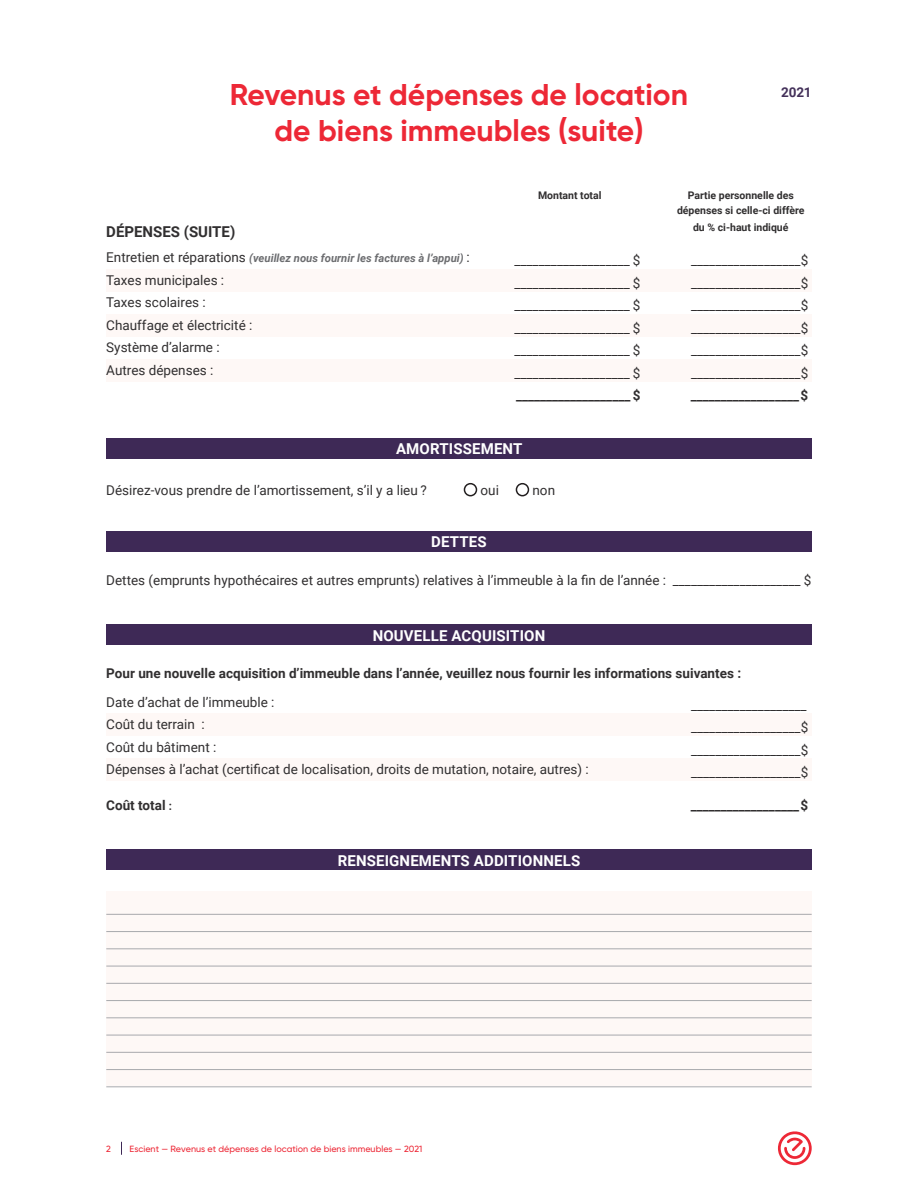
<style>
.page{position:relative;width:918px;height:1188px;background:#fff}
.page>*{position:absolute;margin:0;border:0;box-sizing:border-box;transform-origin:0 0}
.t1{font:700 30px/36px "Gilroy";color:#ed2836;text-align:center}
.t2{font:700 15px "Roboto";letter-spacing:.01em;color:#fff}
.t3{font:700 15px "Roboto";color:#312f30}
.Paragraph_Style_1{font:13.5px "Roboto";color:#312f30}
.Paragraph_Style_1-2{font:700 13.5px "Roboto";color:#312f30}
.t4{font:700 13.5px "Roboto";color:#44315a}
.Paragraph_Style_1-3{font:italic 700 11.25px "Roboto";color:#6c6d70}
.t5{font:700 10.5px "Roboto";color:#312f30}
.t6{font:500 9px "Gilroy";color:#ed2836}
.s1{font-weight:400;font-style:normal;font-size:13.5px;color:#312f30}
.s2{font-size:11.25px}
</style>
<div class="page">
<div style="left:106px;top:269px;width:706px;height:23px;background:#fef8f6"></div>
<div style="left:106px;top:314px;width:706px;height:23px;background:#fef8f6"></div>
<div style="left:106px;top:359px;width:706px;height:23px;background:#fef8f6"></div>
<div style="left:106px;top:713px;width:706px;height:23px;background:#fef8f6"></div>
<div style="left:106px;top:758px;width:706px;height:23px;background:#fef8f6"></div>
<svg style="left:121px;top:1142px;width:1px;height:13px"></svg>
<div style="left:106px;top:439px;width:706px;height:20px;background:#3e2956"></div>
<div style="left:106px;top:532px;width:706px;height:20px;background:#3e2956"></div>
<div style="left:106px;top:625px;width:706px;height:20px;background:#3e2956"></div>
<div style="left:464px;top:483px;width:13px;height:13px;border:2px solid #231f20;border-radius:50%"></div>
<div style="left:516px;top:483px;width:13px;height:13px;border:2px solid #231f20;border-radius:50%"></div>
<div style="left:106px;top:850px;width:706px;height:20px;background:#3e2956"></div>
<div style="left:106px;top:892px;width:706px;height:194px;background:#fef8f6"></div>
<svg style="left:778px;top:1131px;width:34px;height:34px"></svg>
<hr style="left:106px;top:914px;width:706px;height:1px;background:#a8a9ad">
<hr style="left:106px;top:931px;width:706px;height:1px;background:#a8a9ad">
<hr style="left:106px;top:948px;width:706px;height:1px;background:#a8a9ad">
<hr style="left:106px;top:966px;width:706px;height:1px;background:#a8a9ad">
<hr style="left:106px;top:983px;width:706px;height:1px;background:#a8a9ad">
<hr style="left:106px;top:1000px;width:706px;height:1px;background:#a8a9ad">
<hr style="left:106px;top:1017px;width:706px;height:1px;background:#a8a9ad">
<hr style="left:106px;top:1035px;width:706px;height:1px;background:#a8a9ad">
<hr style="left:106px;top:1052px;width:706px;height:1px;background:#a8a9ad">
<hr style="left:106px;top:1069px;width:706px;height:1px;background:#a8a9ad">
<hr style="left:106px;top:1086px;width:706px;height:1px;background:#a8a9ad">
<p class="t1" style="left:230px;top:76px;width:460px">Revenus et dépenses de location de biens immeubles (suite)</p>
<p class="t4" style="left:781px;top:83px;width:32px">2021</p>
<p class="t5" style="left:538px;top:188px;width:65px">Montant total</p>
<p class="t5" style="left:688px;top:188px;width:108px">Partie personnelle des</p>
<p class="t5" style="left:677px;top:203px;width:129px">dépenses si celle-ci diffère</p>
<p class="t3" style="left:106px;top:221px;width:131px">DÉPENSES (SUITE)</p>
<p class="t5" style="left:693px;top:220px;width:97px">du % ci-haut indiqué</p>
<p class="Paragraph_Style_1-3" style="left:106px;top:250px;width:365px"><span class="s1">Entretien et réparations</span> (veuillez nous fournir les factures à l’appui) <span class="s1">:</span></p>
<p class="Paragraph_Style_1" style="left:514px;top:251px;width:127px">___________________ $</p>
<p class="Paragraph_Style_1" style="left:691px;top:251px;width:119px">__________________$</p>
<p class="Paragraph_Style_1" style="left:106px;top:271px;width:119px">Taxes municipales :</p>
<p class="Paragraph_Style_1" style="left:514px;top:274px;width:127px">___________________ $</p>
<p class="Paragraph_Style_1" style="left:691px;top:274px;width:119px">__________________$</p>
<p class="Paragraph_Style_1" style="left:106px;top:293px;width:101px">Taxes scolaires :</p>
<p class="Paragraph_Style_1" style="left:514px;top:296px;width:127px">___________________ $</p>
<p class="Paragraph_Style_1" style="left:691px;top:296px;width:119px">__________________$</p>
<p class="Paragraph_Style_1" style="left:106px;top:316px;width:148px">Chauffage et électricité :</p>
<p class="Paragraph_Style_1" style="left:514px;top:319px;width:127px">___________________ $</p>
<p class="Paragraph_Style_1" style="left:691px;top:319px;width:119px">__________________$</p>
<p class="Paragraph_Style_1" style="left:106px;top:338px;width:115px">Système d’alarme :</p>
<p class="Paragraph_Style_1" style="left:514px;top:341px;width:127px">___________________ $</p>
<p class="Paragraph_Style_1" style="left:691px;top:341px;width:119px">__________________$</p>
<p class="Paragraph_Style_1" style="left:106px;top:361px;width:109px">Autres dépenses :</p>
<p class="Paragraph_Style_1" style="left:514px;top:364px;width:127px">___________________ $</p>
<p class="Paragraph_Style_1" style="left:691px;top:364px;width:119px">__________________$</p>
<p class="Paragraph_Style_1-2" style="left:516px;top:386px;width:126px">___________________ $</p>
<p class="Paragraph_Style_1-2" style="left:691px;top:386px;width:119px">__________________$</p>
<p class="t2" style="left:396px;top:439px;width:128px">AMORTISSEMENT</p>
<p class="Paragraph_Style_1" style="left:106px;top:481px;width:322px">Désirez-vous prendre de l’amortissement, s’il y a lieu ?</p>
<p class="Paragraph_Style_1" style="left:481px;top:481px;width:20px">oui</p>
<p class="Paragraph_Style_1" style="left:533px;top:481px;width:24px">non</p>
<p class="t2" style="left:431px;top:532px;width:57px">DETTES</p>
<p class="Paragraph_Style_1" style="left:106px;top:570px;width:707px">Dettes (emprunts hypothécaires et autres emprunts) relatives à l’immeuble à la fin de l’année : _____________________ $</p>
<p class="t2" style="left:373px;top:625px;width:174px">NOUVELLE ACQUISITION</p>
<p class="t2" style="left:431px;top:625px;width:57px">DETTES</p>
<p class="Paragraph_Style_1-2" style="left:106px;top:663px;width:636px">Pour une nouvelle acquisition d’immeuble dans l’année, veuillez nous fournir les informations suivantes :</p>
<p class="Paragraph_Style_1" style="left:106px;top:693px;width:170px">Date d’achat de l’immeuble :</p>
<p class="Paragraph_Style_1" style="left:691px;top:696px;width:117px">___________________</p>
<p class="Paragraph_Style_1" style="left:106px;top:715px;width:100px">Coût du terrain :</p>
<p class="Paragraph_Style_1" style="left:691px;top:718px;width:119px">__________________$</p>
<p class="Paragraph_Style_1" style="left:106px;top:738px;width:112px">Coût du bâtiment :</p>
<p class="Paragraph_Style_1" style="left:691px;top:741px;width:119px">__________________$</p>
<p class="Paragraph_Style_1" style="left:106px;top:760px;width:484px">Dépenses à l’achat (certificat de localisation, droits de mutation, notaire, autres) :</p>
<p class="Paragraph_Style_1" style="left:691px;top:763px;width:119px">__________________$</p>
<p class="Paragraph_Style_1-2" style="left:106px;top:796px;width:67px">Coût total <span class="s2">:</span></p>
<p class="Paragraph_Style_1-2" style="left:691px;top:796px;width:119px">__________________$</p>
<p class="t2" style="left:338px;top:850px;width:244px">RENSEIGNEMENTS ADDITIONNELS</p>
<p class="t6" style="left:106px;top:1143px;width:6px">2</p>
<p class="t6" style="left:130px;top:1143px;width:294px">Escient — Revenus et dépenses de location de biens immeubles — 2021</p>
</div>
